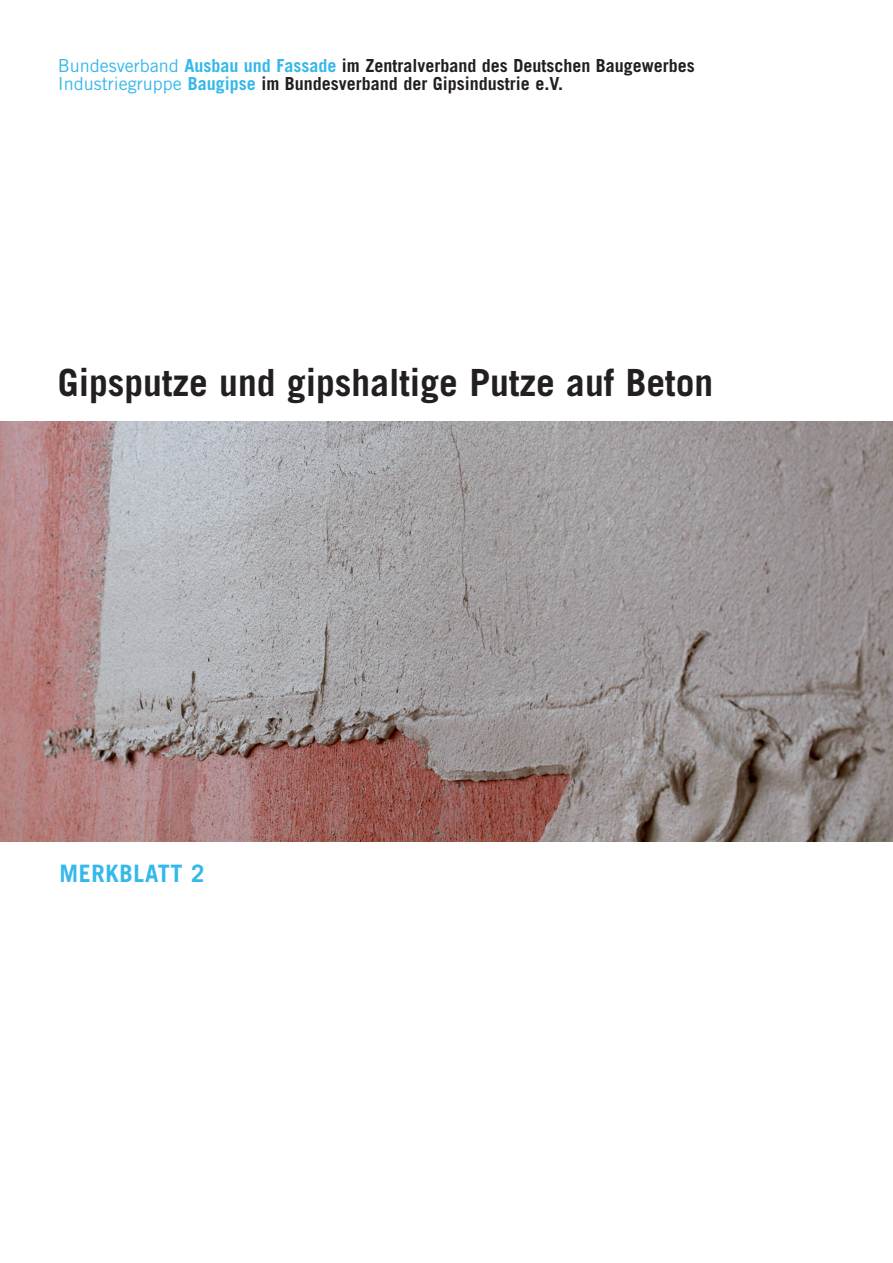
<style>
.page{position:relative;width:893px;height:1263px;background:#fff}
.page>*{position:absolute;margin:0;border:0;box-sizing:border-box;transform-origin:0 0}
.t1{font:700 37.5px "Trade Gothic";color:#231f20}
.t2{font:700 24px "Trade Gothic";letter-spacing:.03em;color:#35b8ea}
.t3{font:700 18px/18px "Trade Gothic";color:#231f20}
.s1{font-weight:400;color:#35b8ea}
.s2{color:#35b8ea}
</style>
<div class="page">
<img style="left:0;top:421px;width:893px;height:421px">
<p class="t3" style="left:58px;top:56px;width:639px"><span class="s1">Bundesverband</span> <span class="s2">Ausbau und Fassade</span> im Zentralverband des Deutschen Baugewerbes<br><span class="s1">Industriegruppe</span> <span class="s2">Baugipse</span> im Bundesverband der Gipsindustrie e.V.</p>
<h1 class="t1" style="left:58px;top:360px;width:657px">Gipsputze und gipshaltige Putze auf Beton</h1>
<h2 class="t2" style="left:59px;top:859px;width:147px">Merkblatt 2</h2>
</div>
